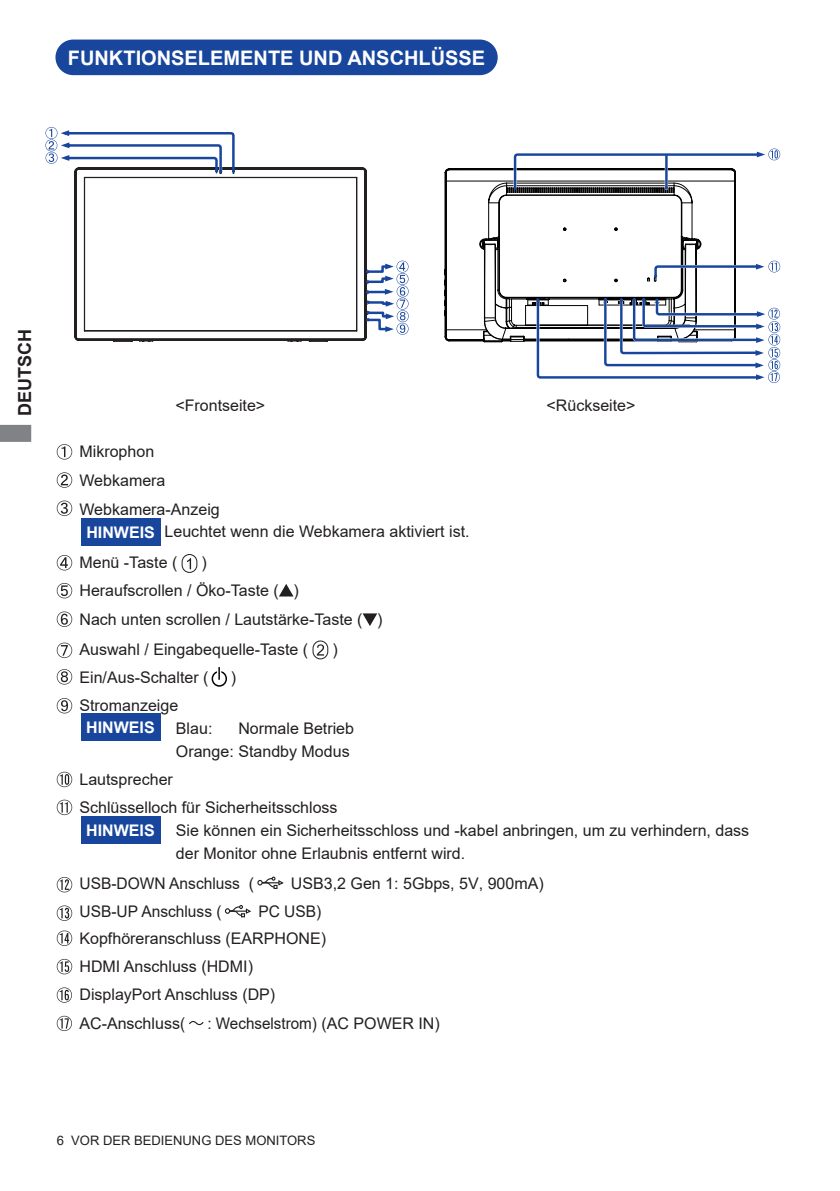
<style>
.page{position:relative;width:840px;height:1191px;background:#fff}
.page>*{position:absolute;margin:0;border:0;box-sizing:border-box;transform-origin:0 0}
.t1{font:700 20px "Arial";color:#fff}
.t2{font:700 18px "Arial";color:#231f20}
.t3{font:16px/22.6px "Arial";color:#231f20}
.t4{font:16px "Arial";color:#231f20;scale:.95 1}
.t5{font:700 16px "Arial";color:#fff}
.t6{font:13px "Arial";color:#231f20}
</style>
<div class="page">
<svg style="left:0;top:425px;width:31px;height:17px"></svg>
<div style="left:56px;top:41px;width:440px;height:33px;background:#18469d;border-radius:17px"></div>
<div style="left:55px;top:40px;width:442px;height:35px;border:2px solid #18469d;border-radius:17px"></div>
<svg style="left:57px;top:444px;width:15px;height:15px"></svg>
<svg style="left:57px;top:472px;width:15px;height:16px"></svg>
<svg style="left:57px;top:500px;width:15px;height:16px"></svg>
<svg style="left:57px;top:555px;width:15px;height:15px"></svg>
<div style="left:182px;top:554px;width:15px;height:18px;border:1px solid #231f20;border-radius:7px"></div>
<svg style="left:187px;top:558px;width:4px;height:11px"></svg>
<svg style="left:57px;top:583px;width:15px;height:15px"></svg>
<svg style="left:279px;top:584px;width:14px;height:12px"></svg>
<svg style="left:57px;top:611px;width:15px;height:16px"></svg>
<svg style="left:362px;top:613px;width:15px;height:13px"></svg>
<svg style="left:57px;top:642px;width:15px;height:16px"></svg>
<div style="left:312px;top:640px;width:16px;height:19px;border:1px solid #231f20;border-radius:7px"></div>
<svg style="left:316px;top:644px;width:8px;height:11px"></svg>
<svg style="left:57px;top:669px;width:15px;height:15px"></svg>
<svg style="left:57px;top:698px;width:15px;height:15px"></svg>
<svg style="left:57px;top:771px;width:15px;height:16px"></svg>
<svg style="left:57px;top:799px;width:15px;height:16px"></svg>
<svg style="left:57px;top:877px;width:15px;height:15px"></svg>
<svg style="left:257px;top:876px;width:27px;height:13px"></svg>
<svg style="left:57px;top:905px;width:15px;height:16px"></svg>
<svg style="left:225px;top:905px;width:26px;height:12px"></svg>
<svg style="left:57px;top:930px;width:15px;height:16px"></svg>
<svg style="left:57px;top:959px;width:15px;height:15px"></svg>
<svg style="left:57px;top:987px;width:15px;height:15px"></svg>
<svg style="left:57px;top:1015px;width:15px;height:16px"></svg>
<svg style="left:189px;top:1021px;width:14px;height:4px"></svg>
<div style="left:211px;top:671px;width:16px;height:15px;border:1px solid #000;border-radius:50%"></div>
<hr style="left:217px;top:667px;width:4px;height:13px;background:#fff">
<svg style="left:218px;top:667px;width:2px;height:13px"></svg>
<div style="left:81px;top:518px;width:79px;height:28px;background:#18469d"></div>
<div style="left:80px;top:816px;width:80px;height:27px;background:#18469d"></div>
<div style="left:81px;top:713px;width:79px;height:28px;background:#18469d"></div>
<svg style="left:74px;top:167px;width:293px;height:174px"></svg>
<svg style="left:45px;top:127px;width:191px;height:47px"></svg>
<svg style="left:365px;top:261px;width:43px;height:74px"></svg>
<svg style="left:444px;top:148px;width:335px;height:235px"></svg>
<p class="t1" style="left:68px;top:43px;width:419px">FUNKTIONSELEMENTE UND ANSCHLÜSSE</p>
<p class="t2" style="left:12px;top:415px;width:88px;rotate:-90deg">DEUTSCH</p>
<p class="t3" style="left:175px;top:394px;width:91px">&lt;Frontseite&gt;</p>
<p class="t3" style="left:546px;top:394px;width:90px">&lt;Rückseite&gt;</p>
<p class="t3" style="left:79px;top:437px;width:142px;line-height:28.6px">Mikrophon<br>Webkamera<br>Webkamera-Anzeig</p>
<p class="t3" style="left:79px;top:515px;width:391px;line-height:31.2px;text-indent:85px">Leuchtet wenn die Webkamera aktiviert ist.<br>Menü -Taste (</p>
<p class="t5" style="left:86px;top:521px;width:70px">HINWEIS</p>
<p class="t3" style="left:79px;top:548px;width:304px;line-height:28.2px;text-indent:122px">)<br>Heraufscrollen / Öko-Taste ( )<br>Nach unten scrollen / Lautstärke-Taste ( )</p>
<p class="t3" style="left:79px;top:638px;width:230px">Auswahl / Eingabequelle-Taste (</p>
<p class="t3" style="left:332px;top:638px;width:7px">)</p>
<p class="t3" style="left:79px;top:666px;width:130px">Ein/Aus-Schalter (</p>
<p class="t3" style="left:231px;top:666px;width:7px">)</p>
<p class="t3" style="left:176px;top:694px;width:38px;text-indent:-96px">Stromanzeige<br>Blau:</p>
<p class="t5" style="left:86px;top:716px;width:70px">HINWEIS</p>
<p class="t3" style="left:176px;top:717px;width:179px;text-align:right">Normale Betrieb<br>Orange: Standby Modus</p>
<p class="t3" style="left:79px;top:765px;width:259px;line-height:28.4px">Lautsprecher<br>Schlüsselloch für Sicherheitsschloss</p>
<p class="t3" style="left:176px;top:819px;width:574px">Sie können ein Sicherheitsschloss und -kabel anbringen, um zu verhindern, dass der Monitor ohne Erlaubnis entfernt wird.</p>
<p class="t3" style="left:79px;top:871px;width:176px">USB-DOWN Anschluss (</p>
<p class="t3" style="left:291px;top:871px;width:254px">USB3,2 Gen 1: 5Gbps, 5V, 900mA)</p>
<p class="t3" style="left:79px;top:900px;width:144px">USB-UP Anschluss (</p>
<p class="t5" style="left:86px;top:818px;width:70px">HINWEIS</p>
<p class="t3" style="left:79px;top:897px;width:248px;line-height:26.8px;text-align:right">PC USB)<br>Kopfhöreranschluss (EARPHONE)</p>
<p class="t3" style="left:79px;top:952px;width:197px;line-height:28.4px">HDMI Anschluss (HDMI)<br>DisplayPort Anschluss (DP)<br>AC-Anschluss(</p>
<p class="t4" style="left:207px;top:1012px;width:246px">: Wechselstrom) (AC POWER IN)</p>
<p class="t6" style="left:57px;top:1131px;width:260px">6 VOR DER BEDIENUNG DES MONITORS</p>
</div>
